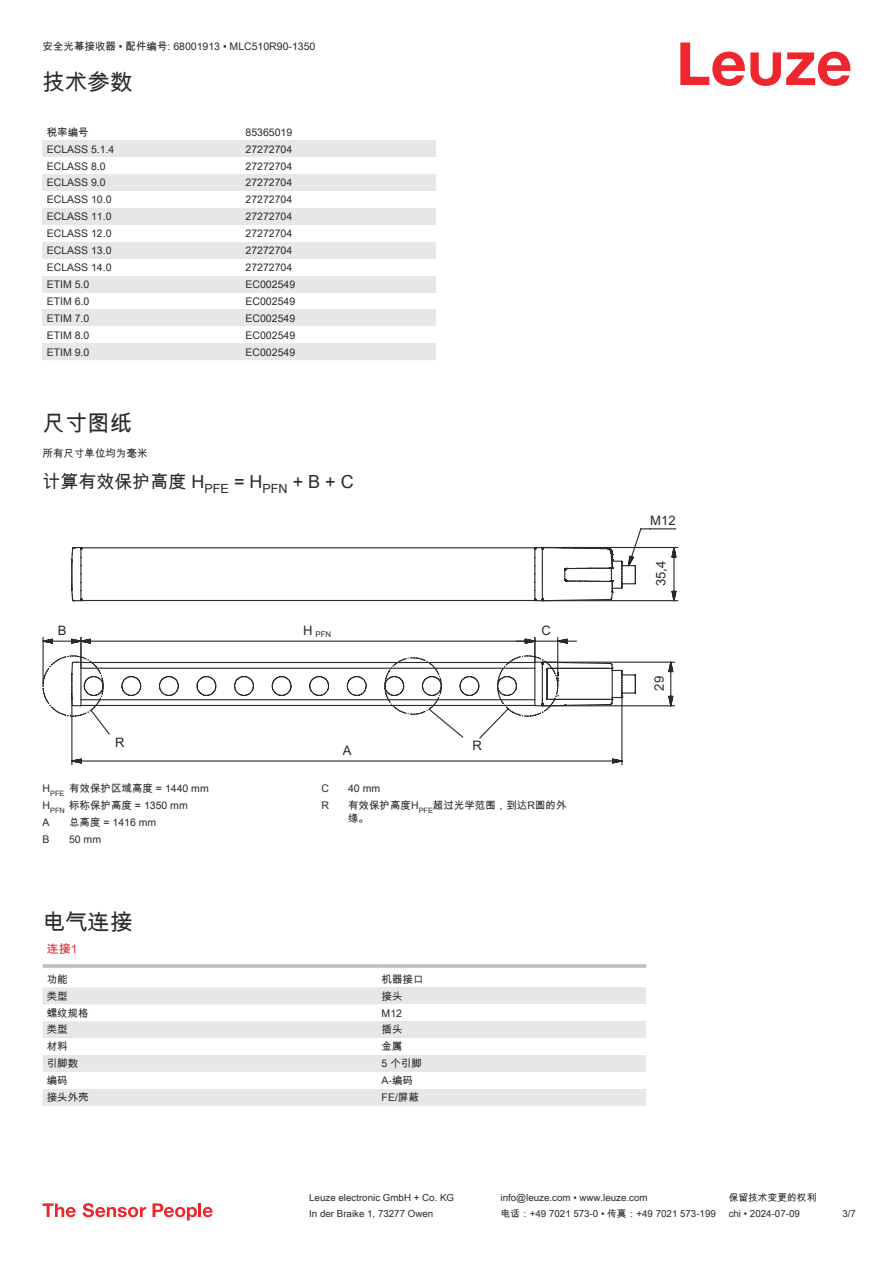
<style>
.page{position:relative;width:893px;height:1263px;background:#fff}
.page>*{position:absolute;margin:0;border:0;box-sizing:border-box;transform-origin:0 0}
.t1{font:22.5px "Arial Unicode MS";color:#2b292a}
.t2{font:18px "Arial Unicode MS";color:#2b292a}
.t3{font:13.05px "Arial";letter-spacing:.005em;color:#2b292a}
.t4{font:12px "Arial Unicode MS";color:#db2a30}
.t5{font:10.5px/17px "Arial Unicode MS";color:#2b292a}
.t6{font:9.75px "Arial Unicode MS";color:#2b292a}
.t7{font:7.8px "Arial";color:#2b292a}
</style>
<div class="page">
<svg style="left:680px;top:43px;width:170px;height:43px"></svg>
<div style="left:43px;top:140px;width:199px;height:17px;background:#e6e7e9"></div>
<div style="left:242px;top:140px;width:194px;height:17px;background:#e6e7e9"></div>
<div style="left:43px;top:174px;width:199px;height:17px;background:#e6e7e9"></div>
<div style="left:242px;top:174px;width:194px;height:17px;background:#e6e7e9"></div>
<div style="left:43px;top:208px;width:199px;height:17px;background:#e6e7e9"></div>
<div style="left:242px;top:208px;width:194px;height:17px;background:#e6e7e9"></div>
<div style="left:43px;top:242px;width:199px;height:17px;background:#e6e7e9"></div>
<div style="left:242px;top:242px;width:194px;height:17px;background:#e6e7e9"></div>
<div style="left:43px;top:276px;width:199px;height:17px;background:#e6e7e9"></div>
<div style="left:242px;top:276px;width:194px;height:17px;background:#e6e7e9"></div>
<div style="left:43px;top:309px;width:199px;height:17px;background:#e6e7e9"></div>
<div style="left:242px;top:309px;width:194px;height:17px;background:#e6e7e9"></div>
<div style="left:43px;top:343px;width:199px;height:17px;background:#e6e7e9"></div>
<div style="left:242px;top:343px;width:194px;height:17px;background:#e6e7e9"></div>
<svg style="left:43px;top:987px;width:335px;height:119px;fill:#e6e7e9"></svg>
<hr style="left:43px;top:964px;width:335px;height:4px;background:#bdbfc1">
<hr style="left:378px;top:964px;width:268px;height:4px;background:#c9cbcd">
<div style="left:378px;top:987px;width:268px;height:17px;background:#e6e7e9"></div>
<div style="left:378px;top:1021px;width:268px;height:17px;background:#e6e7e9"></div>
<div style="left:378px;top:1055px;width:268px;height:17px;background:#e6e7e9"></div>
<div style="left:378px;top:1089px;width:268px;height:17px;background:#e6e7e9"></div>
<svg style="left:43px;top:1203px;width:33px;height:14px"></svg>
<svg style="left:83px;top:1203px;width:63px;height:14px"></svg>
<svg style="left:153px;top:1203px;width:44px;height:17px"></svg>
<hr style="left:198px;top:1203px;width:3px;height:14px;background:#ed272d">
<svg style="left:203px;top:1207px;width:10px;height:10px"></svg>
<svg style="left:71px;top:546px;width:463px;height:9px"></svg>
<svg style="left:71px;top:555px;width:463px;height:47px"></svg>
<svg style="left:534px;top:528px;width:144px;height:74px"></svg>
<svg style="left:43px;top:636px;width:632px;height:129px"></svg>
<p class="t5" style="left:43px;top:38px;width:274px">安全光幕接收器 • 配件编号: 68001913 • MLC510R90-1350</p>
<h1 class="t1" style="left:43px;top:66px;width:91px">技术参数</h1>
<p class="t5" style="left:47px;top:123px;width:43px">税率编号</p>
<p class="t5" style="left:246px;top:123px;width:48px">85365019</p>
<p class="t5" style="left:47px;top:140px;width:69px">ECLASS 5.1.4</p>
<p class="t5" style="left:246px;top:140px;width:48px">27272704</p>
<p class="t5" style="left:47px;top:157px;width:60px">ECLASS 8.0</p>
<p class="t5" style="left:246px;top:157px;width:48px">27272704</p>
<p class="t5" style="left:47px;top:174px;width:60px">ECLASS 9.0</p>
<p class="t5" style="left:246px;top:174px;width:48px">27272704</p>
<p class="t5" style="left:47px;top:191px;width:66px">ECLASS 10.0</p>
<p class="t5" style="left:246px;top:191px;width:48px">27272704</p>
<p class="t5" style="left:47px;top:208px;width:66px">ECLASS 11.0</p>
<p class="t5" style="left:246px;top:208px;width:48px">27272704</p>
<p class="t5" style="left:47px;top:225px;width:66px">ECLASS 12.0</p>
<p class="t5" style="left:246px;top:225px;width:48px">27272704</p>
<p class="t5" style="left:47px;top:242px;width:66px">ECLASS 13.0</p>
<p class="t5" style="left:246px;top:242px;width:48px">27272704</p>
<p class="t5" style="left:47px;top:259px;width:66px">ECLASS 14.0</p>
<p class="t5" style="left:246px;top:259px;width:48px">27272704</p>
<p class="t5" style="left:47px;top:275px;width:44px">ETIM 5.0</p>
<p class="t5" style="left:246px;top:275px;width:51px">EC002549</p>
<p class="t5" style="left:47px;top:292px;width:44px">ETIM 6.0</p>
<p class="t5" style="left:246px;top:292px;width:51px">EC002549</p>
<p class="t5" style="left:47px;top:309px;width:44px">ETIM 7.0</p>
<p class="t5" style="left:246px;top:309px;width:51px">EC002549</p>
<p class="t5" style="left:47px;top:326px;width:44px">ETIM 8.0</p>
<p class="t5" style="left:246px;top:326px;width:51px">EC002549</p>
<p class="t5" style="left:47px;top:343px;width:44px">ETIM 9.0</p>
<p class="t5" style="left:246px;top:343px;width:51px">EC002549</p>
<h1 class="t1" style="left:43px;top:407px;width:91px">尺寸图纸</h1>
<p class="t5" style="left:43px;top:444px;width:106px">所有尺寸单位均为毫米</p>
<h2 class="t2" style="left:43px;top:468px;width:313px">计算有效保护高度 H<sub>PFE</sub> = H<sub>PFN</sub> + B + C</h2>
<p class="t3" style="left:58px;top:626px;width:10px">B</p>
<p class="t7" style="left:303px;top:632px;width:29px"><sup>H</sup> PFN</p>
<p class="t3" style="left:115px;top:737px;width:11px">R</p>
<p class="t3" style="left:472px;top:740px;width:11px">R</p>
<p class="t3" style="left:343px;top:746px;width:10px">A</p>
<p class="t3" style="left:542px;top:625px;width:11px">C</p>
<p class="t5" style="left:43px;top:780px;width:168px">H<sub>PFE</sub> 有效保护区域高度 = 1440 mm<br>H<sub>PFN</sub> 标称保护高度 = 1350 mm<br>A</p>
<p class="t5" style="left:69px;top:814px;width:89px">总高度 = 1416 mm</p>
<p class="t5" style="left:43px;top:831px;width:9px">B</p>
<p class="t5" style="left:69px;top:831px;width:34px">50 mm</p>
<p class="t5" style="left:322px;top:781px;width:9px">C</p>
<p class="t5" style="left:348px;top:780px;width:34px">40 mm</p>
<p class="t5" style="left:322px;top:797px;width:9px">R</p>
<p class="t5" style="left:348px;top:799px;width:220px;line-height:12.6px">有效保护高度H<sub>PFE</sub>超过光学范围，到达R圆的外缘。</p>
<h1 class="t1" style="left:43px;top:906px;width:91px">电气连接</h1>
<p class="t4" style="left:47px;top:940px;width:32px">连接1</p>
<p class="t5" style="left:47px;top:970px;width:22px">功能</p>
<p class="t5" style="left:382px;top:970px;width:43px">机器接口</p>
<p class="t5" style="left:47px;top:987px;width:22px">类型</p>
<p class="t5" style="left:382px;top:987px;width:22px">接头</p>
<p class="t5" style="left:47px;top:1004px;width:43px">螺纹规格</p>
<p class="t5" style="left:382px;top:1004px;width:22px">M12</p>
<p class="t5" style="left:47px;top:1021px;width:22px">类型</p>
<p class="t5" style="left:382px;top:1021px;width:22px">插头</p>
<p class="t5" style="left:47px;top:1038px;width:22px">材料</p>
<p class="t5" style="left:382px;top:1038px;width:22px">金属</p>
<p class="t5" style="left:47px;top:1055px;width:33px">引脚数</p>
<p class="t5" style="left:382px;top:1055px;width:42px">5 个引脚</p>
<p class="t5" style="left:47px;top:1072px;width:22px">编码</p>
<p class="t5" style="left:382px;top:1072px;width:33px">A-编码</p>
<p class="t5" style="left:47px;top:1088px;width:43px">接头外壳</p>
<p class="t5" style="left:382px;top:1088px;width:39px">FE/屏蔽</p>
<p class="t3" style="left:650px;top:515px;width:27px">M12</p>
<p class="t3" style="left:656px;top:586px;width:27px;rotate:-90deg">35,4</p>
<p class="t3" style="left:654px;top:691px;width:16px;rotate:-90deg">29</p>
<p class="t6" style="left:309px;top:1191px;width:146px">Leuze electronic GmbH + Co. KG</p>
<p class="t6" style="left:501px;top:1191px;width:149px">info@leuze.com • www.leuze.com</p>
<p class="t6" style="left:729px;top:1191px;width:89px">保留技术变更的权利</p>
<p class="t6" style="left:309px;top:1206px;width:126px">In der Braike 1, 73277 Owen</p>
<p class="t6" style="left:501px;top:1206px;width:217px">电话：+49 7021 573-0 • 传真：+49 7021 573-199</p>
<p class="t6" style="left:729px;top:1206px;width:73px">chi • 2024-07-09</p>
<p class="t6" style="left:842px;top:1206px;width:15px">3/7</p>
</div>
